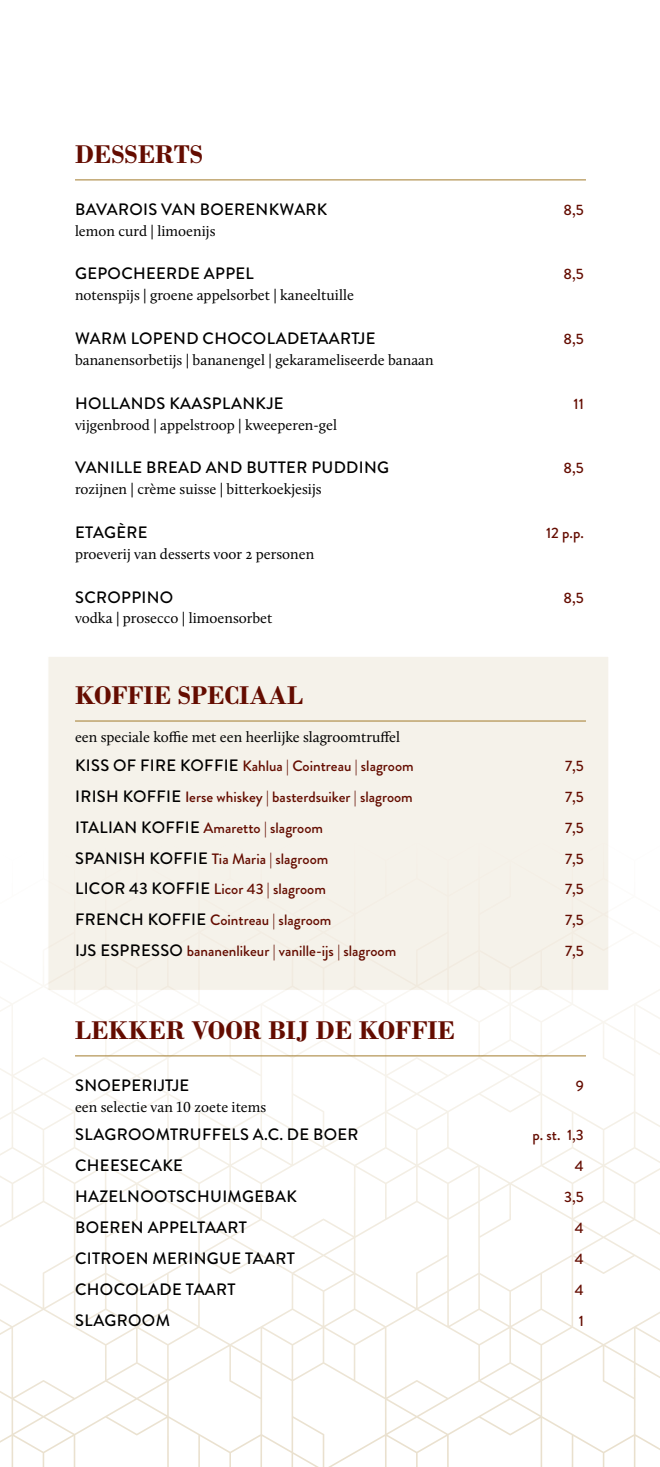
<style>
.page{position:relative;width:660px;height:1467px;background:#fff}
.page>*{position:absolute;margin:0;border:0;box-sizing:border-box;transform-origin:0 0}
.t1{font:27px "Bodoni Bold PL";color:#640c00}
.t2{font:500 16.5px "Brandon Grotesque";letter-spacing:.02em;color:#000}
.t3{font:15px "Calluna";color:#000}
.t4{font:500 15px "Brandon Grotesque";color:#640c00}
.s1{font-size:16.5px;color:#000}
</style>
<div class="page">
<svg style="left:0;top:881px;width:659px;height:586px"></svg>
<div style="left:47px;top:656px;width:561px;height:335px;background:#f5f2ea;border:1px solid #fff"></div>
<hr style="left:75px;top:180px;width:510px;height:1px;background:#a37c2d">
<hr style="left:75px;top:721px;width:510px;height:1px;background:#a37c2d">
<hr style="left:75px;top:1055px;width:510px;height:1px;background:#a37c2d">
<h1 class="t1" style="left:75px;top:139px;width:129px">DESSERTS</h1>
<p class="t2" style="left:75px;top:198px;width:253px">BAVAROIS VAN BOERENKWARK</p>
<p class="t4" style="left:563px;top:199px;width:22px">8,5</p>
<p class="t3" style="left:75px;top:222px;width:142px">lemon curd | limoenijs</p>
<p class="t2" style="left:75px;top:262px;width:180px">GEPOCHEERDE APPEL</p>
<p class="t4" style="left:563px;top:264px;width:22px">8,5</p>
<p class="t3" style="left:75px;top:286px;width:280px">notenspijs | groene appelsorbet | kaneeltuille</p>
<p class="t2" style="left:75px;top:327px;width:301px">WARM LOPEND CHOCOLADETAARTJE</p>
<p class="t4" style="left:563px;top:329px;width:22px">8,5</p>
<p class="t3" style="left:75px;top:351px;width:360px">bananensorbetijs | bananengel | gekarameliseerde banaan</p>
<p class="t2" style="left:75px;top:392px;width:210px">HOLLANDS KAASPLANKJE</p>
<p class="t4" style="left:573px;top:393px;width:12px">11</p>
<p class="t3" style="left:75px;top:415px;width:263px">vijgenbrood | appelstroop | kweeperen-gel</p>
<p class="t2" style="left:75px;top:456px;width:315px">VANILLE BREAD AND BUTTER PUDDING</p>
<p class="t4" style="left:563px;top:458px;width:22px">8,5</p>
<p class="t3" style="left:75px;top:480px;width:248px">rozijnen | crème suisse | bitterkoekjesijs</p>
<p class="t2" style="left:75px;top:521px;width:74px">ETAGÈRE</p>
<p class="t4" style="left:545px;top:522px;width:39px">12 p.p.</p>
<p class="t3" style="left:75px;top:545px;width:240px">proeverij van desserts voor 2 personen</p>
<p class="t2" style="left:75px;top:586px;width:100px">SCROPPINO</p>
<p class="t4" style="left:563px;top:587px;width:22px">8,5</p>
<p class="t3" style="left:75px;top:609px;width:199px">vodka | prosecco | limoensorbet</p>
<h1 class="t1" style="left:75px;top:680px;width:229px">KOFFIE SPECIAAL</h1>
<p class="t3" style="left:75px;top:728px;width:326px">een speciale koffie met een heerlijke slagroomtruffel</p>
<p class="t4" style="left:75px;top:755px;width:340px"><span class="s1">KISS OF FIRE KOFFIE</span> Kahlua | Cointreau | slagroom</p>
<p class="t4" style="left:564px;top:755px;width:20px">7,5</p>
<p class="t4" style="left:75px;top:786px;width:339px"><span class="s1">IRISH KOFFIE</span> Ierse whiskey | basterdsuiker | slagroom</p>
<p class="t4" style="left:564px;top:786px;width:20px">7,5</p>
<p class="t4" style="left:75px;top:817px;width:249px"><span class="s1">ITALIAN KOFFIE</span> Amaretto | slagroom</p>
<p class="t4" style="left:564px;top:817px;width:20px">7,5</p>
<p class="t4" style="left:75px;top:848px;width:254px"><span class="s1">SPANISH KOFFIE</span> Tia Maria | slagroom</p>
<p class="t4" style="left:564px;top:848px;width:20px">7,5</p>
<p class="t4" style="left:75px;top:879px;width:252px"><span class="s1">LICOR 43 KOFFIE</span> Licor 43 | slagroom</p>
<p class="t4" style="left:564px;top:879px;width:20px">7,5</p>
<p class="t4" style="left:75px;top:910px;width:258px"><span class="s1">FRENCH KOFFIE</span> Cointreau | slagroom</p>
<p class="t4" style="left:564px;top:910px;width:20px">7,5</p>
<p class="t4" style="left:75px;top:941px;width:322px"><span class="s1">IJS ESPRESSO</span> bananenlikeur | vanille-ijs | slagroom</p>
<p class="t4" style="left:564px;top:941px;width:20px">7,5</p>
<h1 class="t1" style="left:75px;top:1015px;width:381px">LEKKER VOOR BIJ DE KOFFIE</h1>
<p class="t2" style="left:75px;top:1074px;width:116px">SNOEPERIJTJE</p>
<p class="t4" style="left:575px;top:1075px;width:10px">9</p>
<p class="t3" style="left:75px;top:1098px;width:193px">een selectie van 10 zoete items</p>
<p class="t2" style="left:75px;top:1123px;width:285px">SLAGROOMTRUFFELS A.C. DE BOER</p>
<p class="t4" style="left:532px;top:1125px;width:53px">p. st. 1,3</p>
<p class="t2" style="left:75px;top:1154px;width:109px">CHEESECAKE</p>
<p class="t4" style="left:574px;top:1156px;width:10px">4</p>
<p class="t2" style="left:75px;top:1185px;width:223px">HAZELNOOTSCHUIMGEBAK</p>
<p class="t4" style="left:563px;top:1187px;width:21px">3,5</p>
<p class="t2" style="left:75px;top:1216px;width:173px">BOEREN APPELTAART</p>
<p class="t4" style="left:574px;top:1217px;width:10px">4</p>
<p class="t2" style="left:75px;top:1247px;width:221px">CITROEN MERINGUE TAART</p>
<p class="t4" style="left:574px;top:1248px;width:10px">4</p>
<p class="t2" style="left:75px;top:1278px;width:162px">CHOCOLADE TAART</p>
<p class="t4" style="left:574px;top:1279px;width:10px">4</p>
<p class="t2" style="left:75px;top:1309px;width:96px">SLAGROOM</p>
<p class="t4" style="left:578px;top:1310px;width:7px">1</p>
</div>
